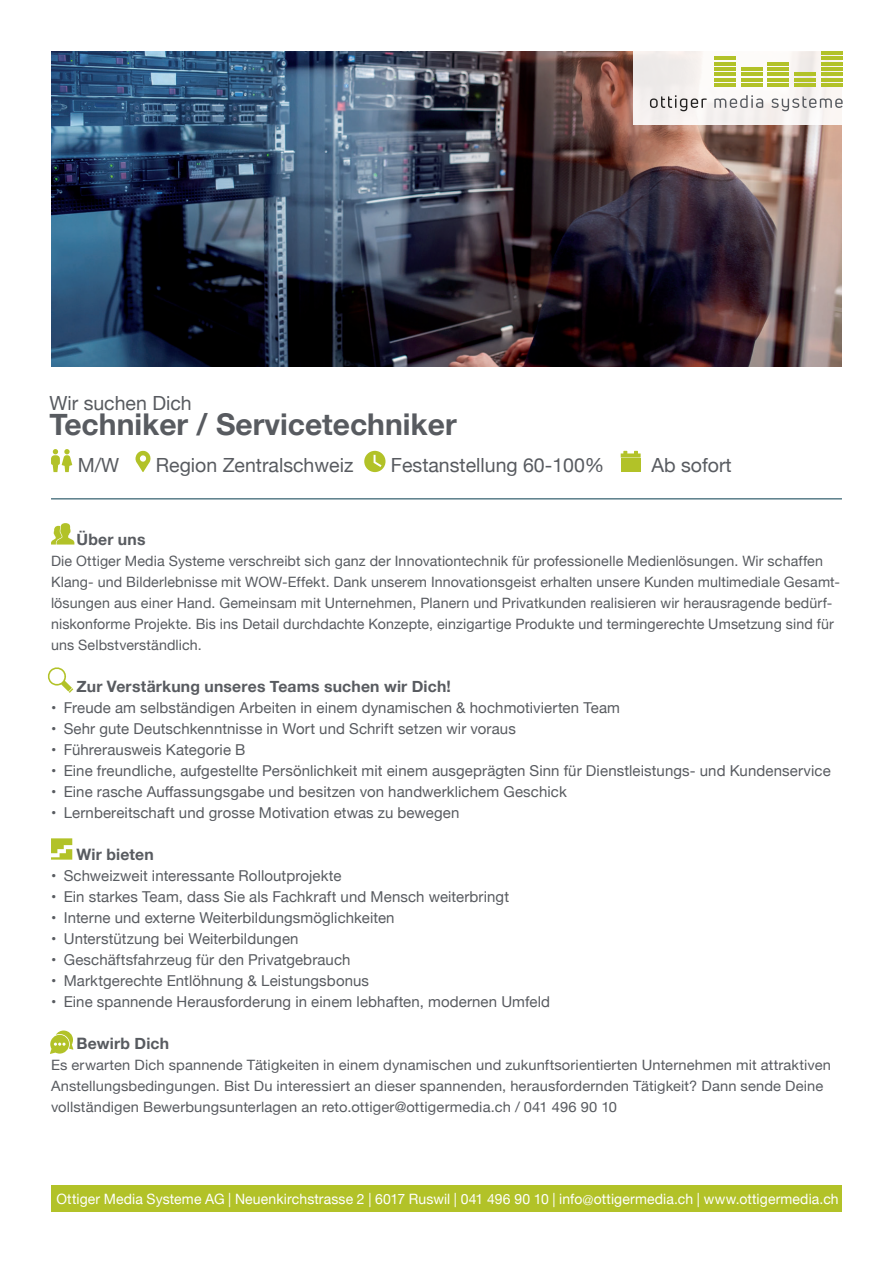
<style>
.page{position:relative;width:893px;height:1263px;background:#fff}
.page>*{position:absolute;margin:0;border:0;box-sizing:border-box;transform-origin:0 0}
.t1{font:700 30px "Helvetica Neue";color:#585b60}
.t2{font:19.5px "Helvetica Neue";color:#585b60}
.t3{font:700 15.75px "Helvetica Neue";letter-spacing:.01em;color:#585b60}
.t4{font:15px "Helvetica Neue";letter-spacing:.005em;color:#585b60}
.t5{font:14.25px/21px "Helvetica Neue";letter-spacing:.01em;color:#585b60}
.t6{font:14.25px "Helvetica Neue";letter-spacing:.01em;color:#fff}
.s1{font-weight:300;font-size:13.5px}
</style>
<div class="page">
<div style="left:51px;top:1185px;width:791px;height:27px;background:#b2c228"></div>
<hr style="left:51px;top:498px;width:791px;height:1px;background:#063c4e">
<svg style="left:51px;top:449px;width:21px;height:23px"></svg>
<svg style="left:135px;top:450px;width:16px;height:22px"></svg>
<svg style="left:364px;top:451px;width:21px;height:21px"></svg>
<div style="left:621px;top:458px;width:20px;height:14px;background:#b2c228"></div>
<svg style="left:621px;top:451px;width:20px;height:7px"></svg>
<img style="left:51px;top:51px;width:791px;height:315px">
<svg style="left:51px;top:523px;width:23px;height:21px"></svg>
<svg style="left:50px;top:1030px;width:23px;height:24px"></svg>
<svg style="left:47px;top:667px;width:26px;height:26px"></svg>
<svg style="left:51px;top:838px;width:21px;height:22px"></svg>
<svg style="left:634px;top:51px;width:209px;height:74px"></svg>
<h2 class="t2" style="left:49px;top:389px;width:144px">Wir suchen Dich</h2>
<h1 class="t1" style="left:49px;top:401px;width:409px">Techniker / Servicetechniker</h1>
<h2 class="t2" style="left:78px;top:451px;width:43px">M/W</h2>
<h2 class="t2" style="left:156px;top:451px;width:199px">Region Zentralschweiz</h2>
<h2 class="t2" style="left:391px;top:451px;width:215px">Festanstellung 60-100%</h2>
<h2 class="t2" style="left:651px;top:451px;width:82px">Ab sofort</h2>
<p class="t3" style="left:77px;top:527px;width:70px">Über uns</p>
<p class="t5" style="left:51px;top:551px;width:790px">Die Ottiger Media Systeme verschreibt sich ganz der Innovationtechnik für professionelle Medienlösungen. Wir schaffen Klang- und Bilderlebnisse mit WOW-Effekt. Dank unserem Innovationsgeist erhalten unsere Kunden multimediale Gesamt&shy;lösungen aus einer Hand. Gemeinsam mit Unternehmen, Planern und Privatkunden realisieren wir herausragende bedürf&shy;niskonforme Projekte. Bis ins Detail durchdachte Konzepte, einzigartige Produkte und termingerechte Umsetzung sind für uns Selbstverständlich.</p>
<p class="t3" style="left:77px;top:674px;width:376px">Zur Verstärkung unseres Teams suchen wir Dich!</p>
<p class="t4" style="left:51px;top:696px;width:571px">• Freude am selbständigen Arbeiten in einem dynamischen &amp; hochmotivierten Team</p>
<p class="t4" style="left:51px;top:717px;width:466px">• Sehr gute Deutschkenntnisse in Wort und Schrift setzen wir voraus</p>
<p class="t4" style="left:51px;top:738px;width:196px">• Führerausweis Kategorie B</p>
<p class="t4" style="left:51px;top:759px;width:781px">• Eine freundliche, aufgestellte Persönlichkeit mit einem ausgeprägten Sinn für Dienstleistungs- und Kundenservice</p>
<p class="t4" style="left:51px;top:780px;width:517px">• Eine rasche Auffassungsgabe und besitzen von handwerklichem Geschick</p>
<p class="t4" style="left:51px;top:801px;width:410px">• Lernbereitschaft und grosse Motivation etwas zu bewegen</p>
<p class="t3" style="left:77px;top:842px;width:79px">Wir bieten</p>
<p class="t4" style="left:51px;top:864px;width:292px">• Schweizweit interessante Rolloutprojekte</p>
<p class="t4" style="left:51px;top:885px;width:460px">• Ein starkes Team, dass Sie als Fachkraft und Mensch weiterbringt</p>
<p class="t4" style="left:51px;top:906px;width:345px">• Interne und externe Weiterbildungsmöglichkeiten</p>
<p class="t4" style="left:51px;top:927px;width:249px">• Unterstützung bei Weiterbildungen</p>
<p class="t4" style="left:51px;top:948px;width:301px">• Geschäftsfahrzeug für den Privatgebrauch</p>
<p class="t4" style="left:51px;top:969px;width:320px">• Marktgerechte Entlöhnung &amp; Leistungsbonus</p>
<p class="t4" style="left:51px;top:990px;width:501px">• Eine spannende Herausforderung in einem lebhaften, modernen Umfeld</p>
<p class="t3" style="left:77px;top:1031px;width:94px">Bewirb Dich</p>
<p class="t5" style="left:51px;top:1055px;width:781px">Es erwarten Dich spannende Tätigkeiten in einem dynamischen und zukunftsorientierten Unternehmen mit attraktiven<br>Anstellungsbedingungen. Bist Du interessiert an dieser spannenden, herausfordernden Tätigkeit? Dann sende Deine vollständigen Bewerbungsunterlagen an reto.ottiger@ottigermedia.ch / 041 496 90 10</p>
<p class="t6" style="left:56px;top:1189px;width:784px">Ottiger Media Systeme AG | Neuenkirchstrasse 2 | 6017 Ruswil | 041 496 90 10 | info<span class="s1">@</span>ottigermedia.ch | www.ottigermedia.ch</p>
</div>
